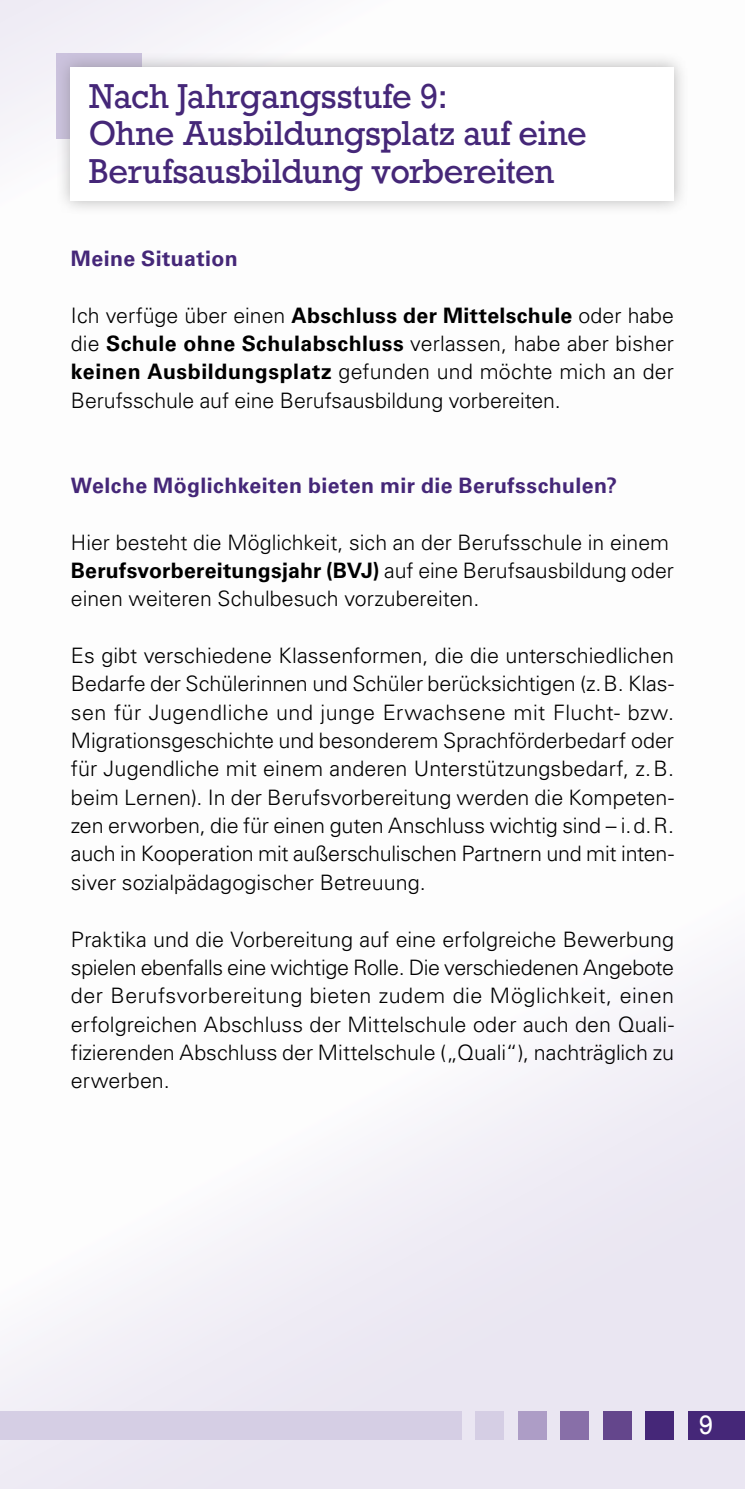
<style>
.page{position:relative;width:745px;height:1489px;background:#fff}
.page>*{position:absolute;margin:0;border:0;box-sizing:border-box;transform-origin:0 0}
.t1{font:32.5px/37.5px "Rockwell";letter-spacing:-.01em;color:#452778}
.t2{font:25px "Rockwell";color:#fff}
.t3{font:300 21.25px/28.2px "Univers LT Pro 45";color:#000;text-align:justify}
.t4{font:700 21.25px "Univers LT Pro 65";letter-spacing:.02em;color:#452778}
.t5{font:700 21.25px "Univers LT Pro 65";letter-spacing:.01em;color:#000}
.s1{font-family:"Univers LT Pro 65";font-weight:700}
.s2{font-family:"Univers LT Pro 45";font-weight:300}
</style>
<div class="page">
<div style="left:0;top:748px;width:744px;height:740px;background:linear-gradient(to bottom,#fff,#eae6f2)"></div>
<div style="left:687px;top:1410px;width:57px;height:29px;background:#452778"></div>
<div style="left:475px;top:1410px;width:28px;height:29px;background:#d5cee4"></div>
<div style="left:517px;top:1410px;width:29px;height:29px;background:#ad9dc6"></div>
<div style="left:560px;top:1410px;width:28px;height:29px;background:#886fa8"></div>
<div style="left:602px;top:1410px;width:29px;height:29px;background:#64468c"></div>
<div style="left:645px;top:1410px;width:28px;height:29px;background:#452778"></div>
<div style="left:0;top:1410px;width:461px;height:29px;background:#d5cee4"></div>
<div style="left:56px;top:52px;width:633px;height:164px;background:#706f6f;opacity:.5"></div>
<div style="left:71px;top:67px;width:602px;height:133px;background:#fff"></div>
<h1 class="t1" style="left:89px;top:78px;width:499px">Nach Jahrgangsstufe 9:<br>Ohne Ausbildungsplatz auf eine<br>Berufsausbildung vorbereiten</h1>
<p class="t4" style="left:71px;top:243px;width:168px">Meine Situation</p>
<p class="t3" style="left:71px;top:300px;width:604px">Ich verfüge über einen <span class="s1">Abschluss der Mittelschule</span> oder habe die <span class="s1">Schule ohne Schulabschluss</span> verlassen, habe aber bisher <span class="s1">keinen Ausbildungsplatz</span> gefunden und möchte mich an der Berufsschule auf eine Berufsausbildung vorbereiten.</p>
<p class="t4" style="left:71px;top:470px;width:547px">Welche Möglichkeiten bieten mir die Berufsschulen?</p>
<p class="t3" style="left:71px;top:527px;width:599px">Hier besteht die Möglichkeit, sich an der Berufsschule in einem</p>
<p class="t5" style="left:71px;top:555px;width:604px">Berufsvorbereitungsjahr (BVJ) <span class="s2">auf eine Berufsausbildung oder</span></p>
<p class="t3" style="left:71px;top:584px;width:409px">einen weiteren Schulbesuch vorzubereiten.</p>
<p class="t3" style="left:71px;top:640px;width:604px">Es gibt verschiedene Klassenformen, die die unterschiedlichen Bedarfe der Schülerinnen und Schüler berücksichtigen (z.B. Klas&shy;sen für Jugendliche und junge Erwachsene mit Flucht- bzw.<br>Migrationsgeschichte und besonderem Sprachförderbedarf oder für Jugendliche mit einem anderen Unterstützungsbedarf, z.B. beim Lernen). In der Berufsvorbereitung werden die Kompeten&shy;zen erworben, die für einen guten Anschluss wichtig sind – i.d.R. auch in Kooperation mit außerschulischen Partnern und mit inten&shy;siver sozialpädagogischer Betreuung.</p>
<p class="t3" style="left:71px;top:924px;width:604px">Praktika und die Vorbereitung auf eine erfolgreiche Bewerbung spielen ebenfalls eine wichtige Rolle. Die verschiedenen Angebote der Berufsvorbereitung bieten zudem die Möglichkeit, einen erfolgreichen Abschluss der Mittelschule oder auch den Quali&shy;fizierenden Abschluss der Mittelschule („Quali“), nachträglich zu erwerben.</p>
<p class="t2" style="left:698px;top:1409px;width:16px">9</p>
</div>
